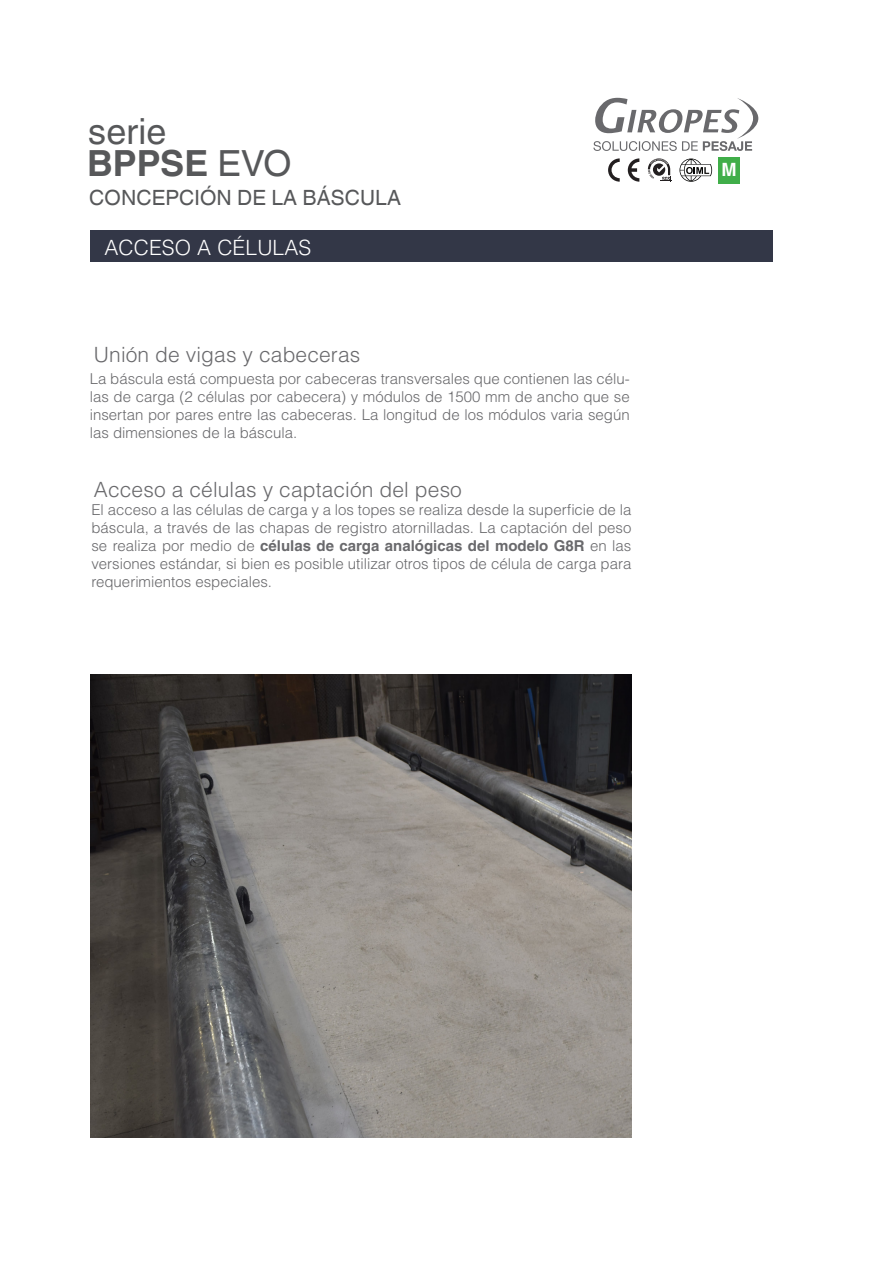
<style>
.page{position:relative;width:893px;height:1263px;background:#fff}
.page>*{position:absolute;margin:0;border:0;box-sizing:border-box;transform-origin:0 0}
.títols_ok{font:700 36px "Helvetica World";letter-spacing:.005em;color:#57585a}
.títols_ok-2{font:36px "Helvetica World";letter-spacing:.005em;color:#57585a}
.títols_ok-3{font:300 21px "Helvetica LT Std";letter-spacing:.005em;color:#69696c}
.títols_ok-4{font:21px "Helvetica World";letter-spacing:.005em;color:#57585a}
.títols_ok-5{font:300 21px "Helvetica LT Std";letter-spacing:.005em;color:#fff}
.títols_ok-6{font:700 18.3px "Helvetica LT Std";color:#fff}
.lletra{font:300 15px/18px "Helvetica LT Std";color:#69696c;text-align:justify}
.s1{font-weight:400}
.s2{font-weight:700}
</style>
<div class="page">
<svg style="left:593px;top:98px;width:165px;height:53px"></svg>
<svg style="left:679px;top:159px;width:33px;height:23px"></svg>
<svg style="left:648px;top:158px;width:24px;height:24px"></svg>
<svg style="left:608px;top:158px;width:31px;height:24px"></svg>
<div style="left:718px;top:157px;width:22px;height:27px;background:#40ae49"></div>
<div style="left:90px;top:230px;width:683px;height:32px;background:#333747"></div>
<img style="left:90px;top:674px;width:541px;height:463px">
<p class="títols_ok-2" style="left:88px;top:111px;width:80px">serie</p>
<p class="títols_ok" style="left:87px;top:142px;width:206px">BPPSE <span class="s1">EVO</span></p>
<p class="títols_ok-4" style="left:89px;top:185px;width:313px">CONCEPCIÓN DE LA BÁSCULA</p>
<p class="títols_ok-5" style="left:104px;top:234px;width:208px">ACCESO A CÉLULAS</p>
<p class="títols_ok-3" style="left:94px;top:341px;width:268px">Unión de vigas y cabeceras</p>
<p class="lletra" style="left:90px;top:369px;width:542px">La báscula está compuesta por cabeceras transversales que contienen las célu&shy;las de carga (2 células por cabecera) y módulos de 1500 mm de ancho que se insertan por pares entre las cabeceras. La longitud de los módulos varia según las dimensiones de la báscula.</p>
<p class="títols_ok-3" style="left:94px;top:476px;width:369px">Acceso a células y captación del peso</p>
<p class="lletra" style="left:91px;top:500px;width:541px">El acceso a las células de carga y a los topes se realiza desde la superficie de la báscula, a través de las chapas de registro atornilladas. La captación del peso se realiza por medio de <span class="s2">células de carga analógicas del modelo G8R</span> en las versiones estándar, si bien es posible utilizar otros tipos de célula de carga para requerimientos especiales.</p>
<p class="títols_ok-6" style="left:721px;top:159px;width:17px">M</p>
</div>
